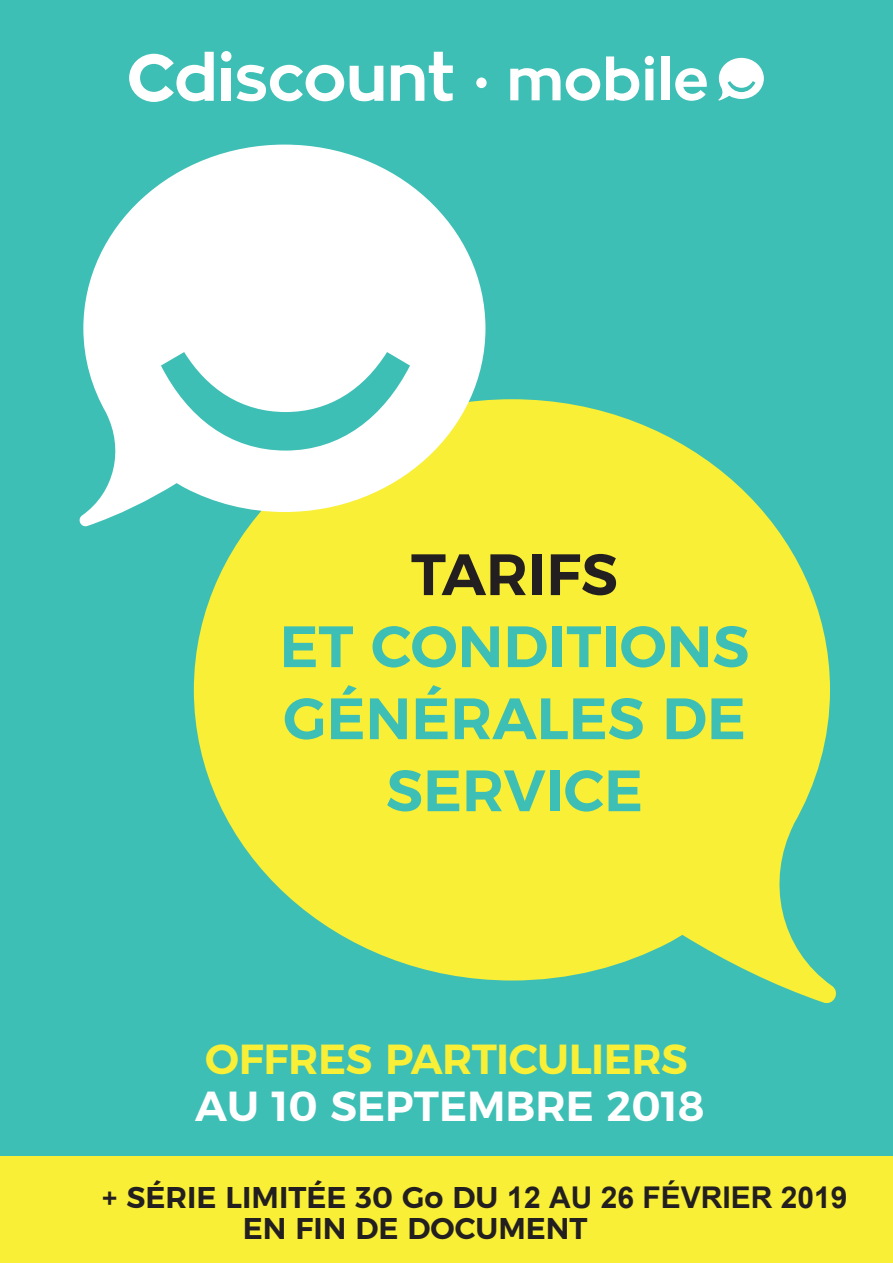
<style>
.page{position:relative;width:893px;height:1263px;background:#3ebfb5}
.page>*{position:absolute;margin:0;border:0;box-sizing:border-box;transform-origin:0 0}
.t1{font:600 58.2px/72px "Montserrat";color:#3ebfb5;text-align:center}
.t2{font:600 58.2px "Montserrat";color:#231f20}
.t3{font:600 42px "Montserrat";letter-spacing:-.015em;color:#f8ef36}
.t4{font:600 42px "Montserrat";color:#fff}
.t5{font:600 30px/30.8px "Montserrat";color:#231f20}
.s1{font-family:"Arial";font-weight:700}
</style>
<div class="page">
<svg style="left:129px;top:52px;width:85px;height:50px"></svg>
<div style="left:221px;top:68px;width:10px;height:33px;background:#fff"></div>
<svg style="left:237px;top:65px;width:107px;height:36px"></svg>
<svg style="left:350px;top:66px;width:33px;height:35px"></svg>
<svg style="left:391px;top:52px;width:62px;height:49px"></svg>
<div style="left:221px;top:51px;width:10px;height:11px;background:#fff;border-radius:50%"></div>
<div style="left:476px;top:77px;width:11px;height:11px;background:#fff;border-radius:50%"></div>
<svg style="left:510px;top:68px;width:50px;height:32px"></svg>
<svg style="left:566px;top:68px;width:34px;height:33px"></svg>
<svg style="left:606px;top:56px;width:33px;height:45px"></svg>
<svg style="left:645px;top:56px;width:9px;height:44px"></svg>
<div style="left:661px;top:56px;width:8px;height:44px;background:#fff"></div>
<svg style="left:675px;top:68px;width:32px;height:33px"></svg>
<svg style="left:718px;top:58px;width:46px;height:43px"></svg>
<svg style="left:194px;top:399px;width:642px;height:604px;fill:#f8ef36"></svg>
<svg style="left:79px;top:145px;width:406px;height:383px;fill:#fff"></svg>
<div style="left:0;top:1157px;width:893px;height:106px;background:#f8ef36"></div>
<h1 class="t2" style="left:411px;top:527px;width:209px">TARIFS</h1>
<h1 class="t1" style="left:280px;top:606px;width:471px">ET CONDITIONS<br>GÉNÉRALES DE<br>SERVICE</h1>
<h2 class="t3" style="left:205px;top:1025px;width:484px">OFFRES PARTICULIERS</h2>
<h2 class="t4" style="left:195px;top:1071px;width:511px">AU 10 SEPTEMBRE 2018</h2>
<p class="t5" style="left:243px;top:1180px;width:606px;text-indent:-141px">+ SÉRIE LIMITÉE 30 Go DU <span class="s1">12 AU 26 FÉVRIER 2019<br></span>EN FIN DE DOCUMENT</p>
</div>
